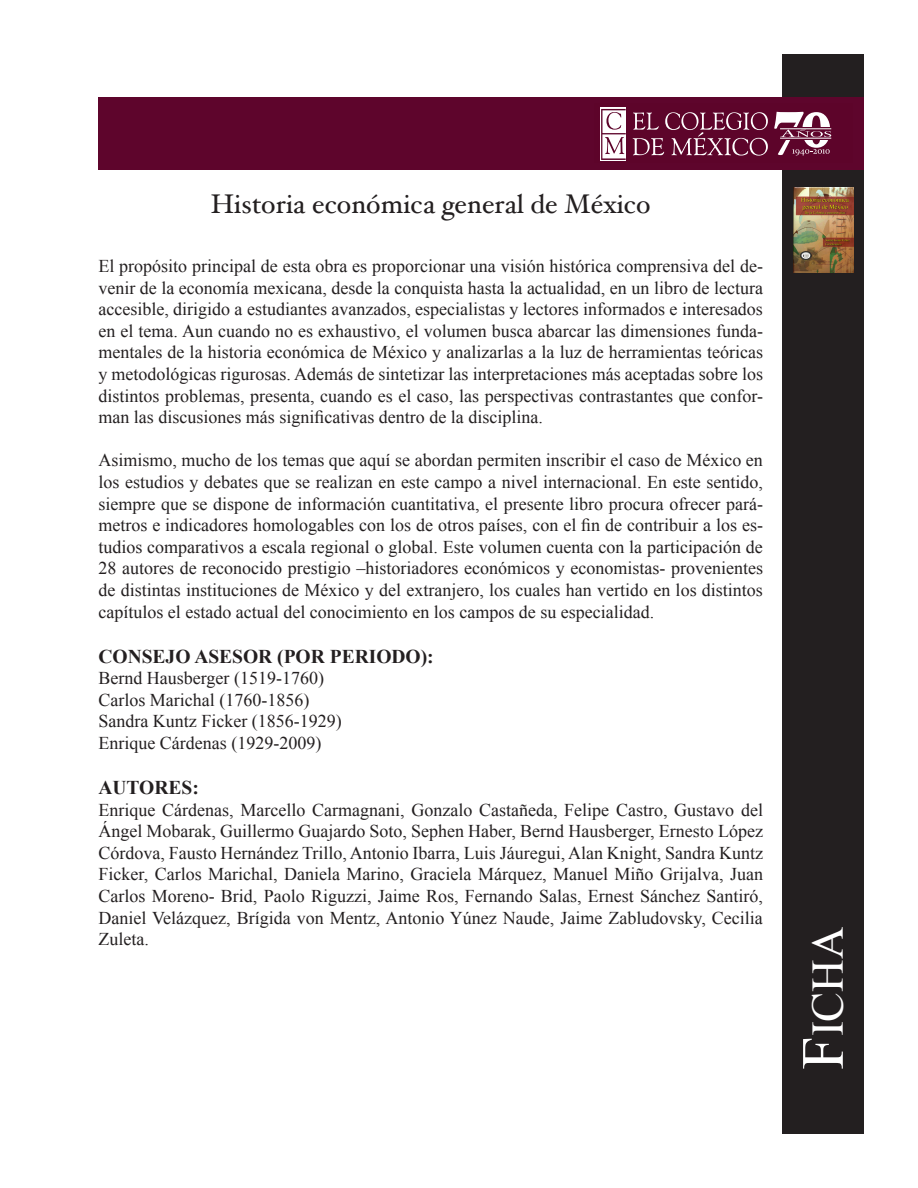
<style>
.page{position:relative;width:918px;height:1188px;background:#fff}
.page>*{position:absolute;margin:0;border:0;box-sizing:border-box;transform-origin:0 0}
.t1{font:45px "Times New Roman";color:#fff}
.tit_ficha_izq{font:27px "Hoefler Text";color:#231f20}
.stit2{font:700 19.5px "Times New Roman";color:#231f20}
.Body_txt_times{font:18px/21.6px "Times New Roman";color:#231f20;text-align:justify}
.s1{font-size:60px}
</style>
<div class="page">
<div style="left:782px;top:54px;width:82px;height:1080px;background:#231f20"></div>
<div style="left:98px;top:97px;width:766px;height:72px;background:#5e052c"></div>
<svg style="left:633px;top:112px;width:135px;height:44px"></svg>
<div style="left:600px;top:108px;width:26px;height:53px;background:#fff"></div>
<svg style="left:601px;top:109px;width:25px;height:51px"></svg>
<svg style="left:774px;top:112px;width:57px;height:44px"></svg>
<hr style="left:780px;top:138px;width:51px;height:1px;background:#fcfbfc">
<hr style="left:780px;top:128px;width:51px;height:1px;background:#fcfbfc">
<img style="left:794px;top:188px;width:60px;height:85px">
<p class="tit_ficha_izq" style="left:211px;top:188px;width:441px">Historia económica general de México</p>
<p class="Body_txt_times" style="left:98px;top:255px;width:666px">El propósito principal de esta obra es proporcionar una visión histórica comprensiva del de&shy;venir de la economía mexicana, desde la conquista hasta la actualidad, en un libro de lectura accesible, dirigido a estudiantes avanzados, especialistas y lectores informados e interesados en el tema. Aun cuando no es exhaustivo, el volumen busca abarcar las dimensiones funda&shy;mentales de la historia económica de México y analizarlas a la luz de herramientas teóricas y metodológicas rigurosas. Además de sintetizar las interpretaciones más aceptadas sobre los distintos problemas, presenta, cuando es el caso, las perspectivas contrastantes que confor&shy;man las discusiones más significativas dentro de la disciplina.</p>
<p class="Body_txt_times" style="left:98px;top:449px;width:666px">Asimismo, mucho de los temas que aquí se abordan permiten inscribir el caso de México en los estudios y debates que se realizan en este campo a nivel internacional. En este sentido, siempre que se dispone de información cuantitativa, el presente libro procura ofrecer pará&shy;metros e indicadores homologables con los de otros países, con el fin de contribuir a los es&shy;tudios comparativos a escala regional o global. Este volumen cuenta con la participación de 28 autores de reconocido prestigio –historiadores económicos y economistas- provenientes de distintas instituciones de México y del extranjero, los cuales han vertido en los distintos capítulos el estado actual del conocimiento en los campos de su especialidad.</p>
<p class="stit2" style="left:98px;top:643px;width:337px">CONSEJO ASESOR (POR PERIODO):</p>
<p class="Body_txt_times" style="left:98px;top:667px;width:227px">Bernd Hausberger (1519-1760)</p>
<p class="Body_txt_times" style="left:98px;top:689px;width:212px">Carlos Marichal (1760-1856)</p>
<p class="Body_txt_times" style="left:98px;top:710px;width:245px">Sandra Kuntz Ficker (1856-1929)</p>
<p class="Body_txt_times" style="left:98px;top:732px;width:224px">Enrique Cárdenas (1929-2009)</p>
<p class="stit2" style="left:98px;top:774px;width:102px">AUTORES:</p>
<p class="Body_txt_times" style="left:98px;top:799px;width:666px">Enrique Cárdenas, Marcello Carmagnani, Gonzalo Castañeda, Felipe Castro, Gustavo del Ángel Mobarak, Guillermo Guajardo Soto, Sephen Haber, Bernd Hausberger, Ernesto López Córdova, Fausto Hernández Trillo, Antonio Ibarra, Luis Jáuregui, Alan Knight, Sandra Kuntz Ficker, Carlos Marichal, Daniela Marino, Graciela Márquez, Manuel Miño Grijalva, Juan Carlos Moreno- Brid, Paolo Riguzzi, Jaime Ros, Fernando Salas, Ernest Sánchez Santiró, Daniel Velázquez, Brígida von Mentz, Antonio Yúnez Naude, Jaime Zabludovsky, Cecilia Zuleta.</p>
<h1 class="t1" style="left:798px;top:1070px;width:144px;rotate:-90deg"><span class="s1">F</span>ICHA</h1>
</div>
